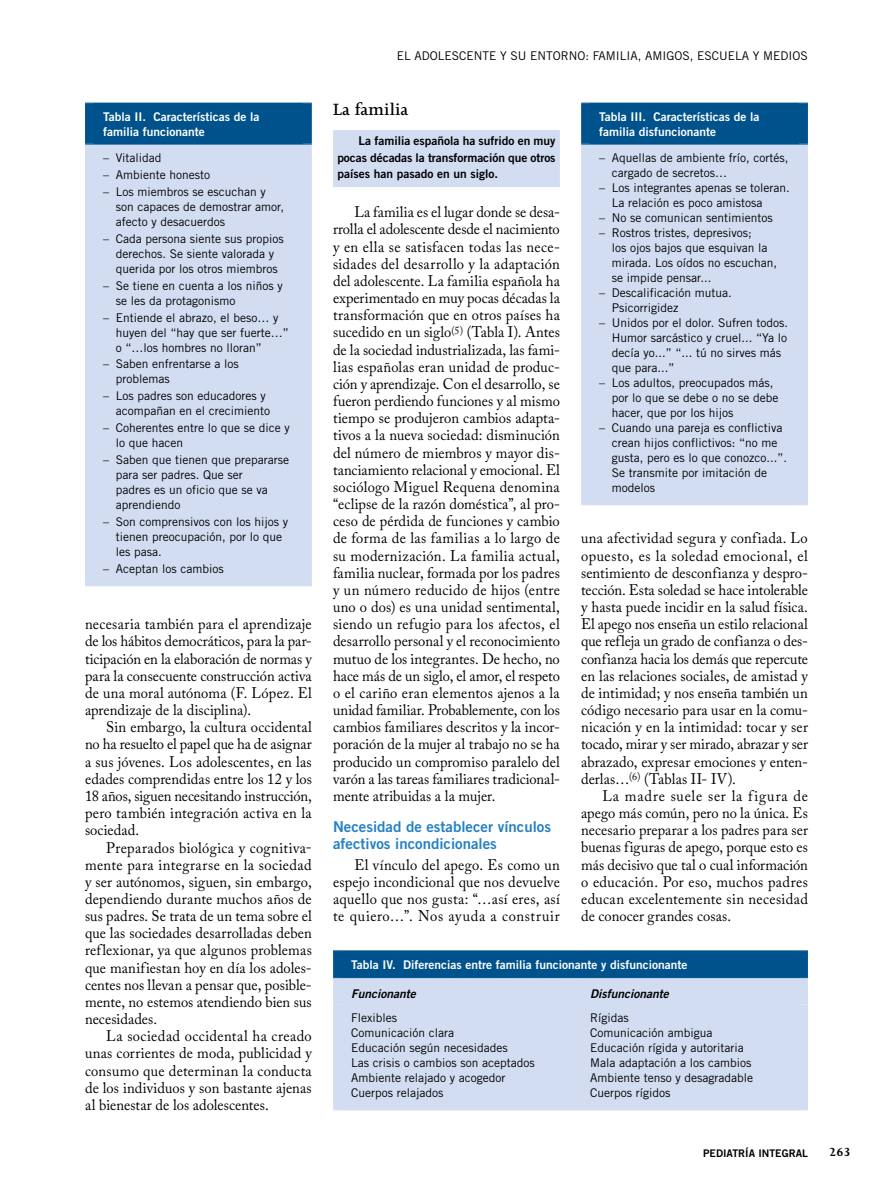
<style>
.page{position:relative;width:893px;height:1191px;background:#fff}
.page>*{position:absolute;margin:0;border:0;box-sizing:border-box;transform-origin:0 0}
.t1{font:600 18.75px "Joanna MT Std";color:#000}
.t2{font:15.3px/17.1px "Adobe Caslon Pro";letter-spacing:.005em;color:#000;text-align:justify;scale:.95 1}
.t3{font:15px/16.5px "Trade Gothic Bold Two";color:#2581c4}
.t4{font:700 13.5px "Joanna MT Std";color:#000}
.t5{font:12px/15px "Trade Gothic";color:#000}
.t6{font:12px/14.2px "Trade Gothic Bold Two";color:#fff}
.t7{font:12px/16.5px "Trade Gothic Bold Two";letter-spacing:-.005em;color:#000;text-align:justify}
.t8{font:italic 12px "Trade Gothic Bold Two";color:#000}
.t9{font:10.5px "Trade Gothic Bold Two";color:#000}
</style>
<div class="page">
<div style="left:333px;top:130px;width:227px;height:57px;background:#d3ddf2"></div>
<div style="left:342px;top:951px;width:457px;height:26px;background:#00528d"></div>
<div style="left:351px;top:978px;width:439px;height:131px;background:#d3ddf2"></div>
<div style="left:572px;top:978px;width:18px;height:26px;background:#d3ddf2"></div>
<div style="left:572px;top:1004px;width:18px;height:105px;background:#d3ddf2"></div>
<div style="left:333px;top:1004px;width:18px;height:105px;background:#d3ddf2"></div>
<div style="left:790px;top:1004px;width:18px;height:105px;background:#d3ddf2"></div>
<hr style="left:333px;top:1109px;width:248px;height:1px;background:#d3ddf2">
<hr style="left:581px;top:1109px;width:227px;height:1px;background:#d3ddf2">
<div style="left:333px;top:978px;width:18px;height:26px;background:#d3ddf2"></div>
<div style="left:790px;top:978px;width:18px;height:26px;background:#d3ddf2"></div>
<hr style="left:333px;top:950px;width:248px;height:1px;background:#00528d">
<hr style="left:581px;top:950px;width:227px;height:1px;background:#00528d">
<div style="left:333px;top:951px;width:18px;height:26px;background:#00528d"></div>
<div style="left:790px;top:951px;width:18px;height:26px;background:#00528d"></div>
<hr style="left:333px;top:977px;width:248px;height:1px;background:#00528d">
<hr style="left:581px;top:977px;width:227px;height:1px;background:#00528d">
<div style="left:94px;top:103px;width:209px;height:41px;background:#00528d"></div>
<div style="left:94px;top:144px;width:209px;height:442px;background:#d3ddf2"></div>
<div style="left:85px;top:144px;width:18px;height:441px;background:#d3ddf2"></div>
<div style="left:294px;top:144px;width:18px;height:441px;background:#d3ddf2"></div>
<hr style="left:85px;top:585px;width:227px;height:1px;background:#d3ddf2">
<div style="left:85px;top:103px;width:18px;height:41px;background:#00528d"></div>
<div style="left:294px;top:103px;width:18px;height:41px;background:#00528d"></div>
<hr style="left:85px;top:144px;width:227px;height:1px;background:#00528d">
<div style="left:590px;top:103px;width:209px;height:41px;background:#00528d"></div>
<div style="left:590px;top:144px;width:209px;height:361px;background:#d3ddf2"></div>
<div style="left:581px;top:144px;width:18px;height:360px;background:#d3ddf2"></div>
<div style="left:790px;top:144px;width:18px;height:360px;background:#d3ddf2"></div>
<hr style="left:581px;top:504px;width:227px;height:1px;background:#d3ddf2">
<div style="left:581px;top:103px;width:18px;height:41px;background:#00528d"></div>
<div style="left:790px;top:103px;width:18px;height:41px;background:#00528d"></div>
<hr style="left:581px;top:144px;width:227px;height:1px;background:#00528d">
<p class="t6" style="left:103px;top:110px;width:158px">Tabla II. Características de la familia funcionante</p>
<p class="t5" style="left:103px;top:150px;width:60px">– Vitalidad</p>
<p class="t5" style="left:103px;top:167px;width:109px">– Ambiente honesto</p>
<p class="t5" style="left:116px;top:184px;width:170px;text-indent:-13px">– Los miembros se escuchan y son capaces de demostrar amor, afecto y desacuerdos</p>
<p class="t5" style="left:103px;top:231px;width:182px;text-align:center">– Cada persona siente sus propios derechos. Se siente valorada y querida por los otros miembros</p>
<p class="t5" style="left:116px;top:278px;width:168px;text-indent:-13px">– Se tiene en cuenta a los niños y se les da protagonismo</p>
<p class="t5" style="left:116px;top:309px;width:174px;text-indent:-13px">– Entiende el abrazo, el beso… y huyen del “hay que ser fuerte…” o “…los hombres no lloran”</p>
<p class="t5" style="left:116px;top:356px;width:124px;text-indent:-13px">– Saben enfrentarse a los problemas</p>
<p class="t5" style="left:116px;top:388px;width:156px;text-indent:-13px">– Los padres son educadores y acompañan en el crecimiento</p>
<p class="t5" style="left:116px;top:420px;width:175px;text-indent:-13px">– Coherentes entre lo que se dice y lo que hacen</p>
<p class="t5" style="left:116px;top:452px;width:175px;text-indent:-13px">– Saben que tienen que prepararse para ser padres. Que ser<br>padres es un oficio que se va aprendiendo</p>
<p class="t5" style="left:116px;top:514px;width:174px;text-indent:-13px">– Son comprensivos con los hijos y tienen preocupación, por lo que les pasa.</p>
<p class="t5" style="left:103px;top:561px;width:122px">– Aceptan los cambios</p>
<p class="t2" style="left:85px;top:615px;width:240px">necesaria también para el aprendizaje de los hábitos democráticos, para la par&shy;ticipación en la elaboración de normas y para la consecuente construcción activa de una moral autónoma (F. López. El aprendizaje de la disciplina).</p>
<p class="t2" style="left:85px;top:718px;width:240px;text-indent:21px">Sin embargo, la cultura occidental no ha resuelto el papel que ha de asignar a sus jóvenes. Los adolescentes, en las edades comprendidas entre los 12 y los 18 años, siguen necesitando instrucción, pero también integración activa en la sociedad.</p>
<p class="t2" style="left:85px;top:838px;width:240px;text-indent:21px">Preparados biológica y cognitiva&shy;mente para integrarse en la sociedad y ser autónomos, siguen, sin embargo, dependiendo durante muchos años de sus padres. Se trata de un tema sobre el que las sociedades desarrolladas deben reflexionar, ya que algunos problemas que manifiestan hoy en día los adoles&shy;centes nos llevan a pensar que, posible&shy;mente, no estemos atendiendo bien sus necesidades.</p>
<p class="t2" style="left:85px;top:1027px;width:240px;text-indent:21px">La sociedad occidental ha creado unas corrientes de moda, publicidad y consumo que determinan la conducta de los individuos y son bastante ajenas al bienestar de los adolescentes.</p>
<p class="t5" style="left:397px;top:48px;width:413px">EL ADOLESCENTE Y SU ENTORNO: FAMILIA, AMIGOS, ESCUELA Y MEDIOS</p>
<p class="t1" style="left:333px;top:99px;width:77px">La familia</p>
<p class="t7" style="left:337px;top:132px;width:220px;text-indent:21px">La familia española ha sufrido en muy pocas décadas la transformación que otros países han pasado en un siglo.</p>
<p class="t2" style="left:333px;top:203px;width:240px;text-indent:21px">La familia es el lugar donde se desa&shy;rrolla el adolescente desde el nacimiento y en ella se satisfacen todas las nece&shy;sidades del desarrollo y la adaptación del adolescente. La familia española ha experimentado en muy pocas décadas la transformación que en otros países ha sucedido en un siglo<sup>(5)</sup> (Tabla I). Antes de la sociedad industrializada, las fami&shy;lias españolas eran unidad de produc&shy;ción y aprendizaje. Con el desarrollo, se fueron perdiendo funciones y al mismo tiempo se produjeron cambios adapta&shy;tivos a la nueva sociedad: disminución del número de miembros y mayor dis&shy;tanciamiento relacional y emocional. El sociólogo Miguel Requena denomina “eclipse de la razón doméstica”, al pro&shy;ceso de pérdida de funciones y cambio de forma de las familias a lo largo de su modernización. La familia actual, familia nuclear, formada por los padres y un número reducido de hijos (entre uno o dos) es una unidad sentimental, siendo un refugio para los afectos, el desarrollo personal y el reconocimiento mutuo de los integrantes. De hecho, no hace más de un siglo, el amor, el respeto o el cariño eran elementos ajenos a la unidad familiar. Probablemente, con los cambios familiares descritos y la incor&shy;poración de la mujer al trabajo no se ha producido un compromiso paralelo del varón a las tareas familiares tradicional&shy;mente atribuidas a la mujer.</p>
<p class="t3" style="left:333px;top:818px;width:219px">Necesidad de establecer vínculos afectivos incondicionales</p>
<p class="t2" style="left:333px;top:855px;width:240px;text-indent:21px">El vínculo del apego. Es como un espejo incondicional que nos devuelve aquello que nos gusta: “…así eres, así te quiero…”. Nos ayuda a construir</p>
<p class="t6" style="left:599px;top:110px;width:162px">Tabla III. Características de la familia disfuncionante</p>
<p class="t5" style="left:612px;top:150px;width:178px;text-indent:-13px">– Aquellas de ambiente frío, cortés, cargado de secretos…</p>
<p class="t5" style="left:612px;top:180px;width:180px;text-indent:-13px">– Los integrantes apenas se toleran.<br>La relación es poco amistosa</p>
<p class="t5" style="left:599px;top:210px;width:175px">– No se comunican sentimientos</p>
<p class="t5" style="left:612px;top:225px;width:167px;text-indent:-13px">– Rostros tristes, depresivos;<br>los ojos bajos que esquivan la mirada. Los oídos no escuchan, se impide pensar...</p>
<p class="t5" style="left:612px;top:285px;width:121px;text-indent:-13px">– Descalificación mutua.<br>Psicorrigidez</p>
<p class="t5" style="left:612px;top:315px;width:178px;text-indent:-13px">– Unidos por el dolor. Sufren todos.<br>Humor sarcástico y cruel... “Ya lo decía yo...” “... tú no sirves más que para...”</p>
<p class="t5" style="left:612px;top:375px;width:168px;text-indent:-13px">– Los adultos, preocupados más, por lo que se debe o no se debe hacer, que por los hijos</p>
<p class="t5" style="left:612px;top:420px;width:177px;text-indent:-13px">– Cuando una pareja es conflictiva crean hijos conflictivos: “no me gusta, pero es lo que conozco...”.<br>Se transmite por imitación de modelos</p>
<p class="t2" style="left:581px;top:529px;width:240px">una afectividad segura y confiada. Lo opuesto, es la soledad emocional, el sentimiento de desconfianza y despro&shy;tección. Esta soledad se hace intolerable y hasta puede incidir en la salud física.<br>El apego nos enseña un estilo relacional que refleja un grado de confianza o des&shy;confianza hacia los demás que repercute en las relaciones sociales, de amistad y de intimidad; y nos enseña también un código necesario para usar en la comu&shy;nicación y en la intimidad: tocar y ser tocado, mirar y ser mirado, abrazar y ser abrazado, expresar emociones y enten&shy;derlas…<sup>(6)</sup> (Tablas II- IV).</p>
<p class="t2" style="left:581px;top:787px;width:240px;text-indent:21px">La madre suele ser la figura de apego más común, pero no la única. Es necesario preparar a los padres para ser buenas figuras de apego, porque esto es más decisivo que tal o cual información o educación. Por eso, muchos padres educan excelentemente sin necesidad de conocer grandes cosas.</p>
<p class="t6" style="left:351px;top:957px;width:338px">Tabla IV. Diferencias entre familia funcionante y disfuncionante</p>
<p class="t8" style="left:351px;top:986px;width:66px">Funcionante</p>
<p class="t8" style="left:590px;top:986px;width:80px">Disfuncionante</p>
<p class="t5" style="left:351px;top:1010px;width:185px">Flexibles<br>Comunicación clara<br>Educación según necesidades<br>Las crisis o cambios son aceptados<br>Ambiente relajado y acogedor<br>Cuerpos relajados</p>
<p class="t5" style="left:590px;top:1010px;width:164px">Rígidas<br>Comunicación ambigua<br>Educación rígida y autoritaria<br>Mala adaptación a los cambios<br>Ambiente tenso y desagradable<br>Cuerpos rígidos</p>
<p class="t9" style="left:703px;top:1146px;width:106px">PEDIATRÍA INTEGRAL</p>
<p class="t4" style="left:829px;top:1144px;width:23px">263</p>
</div>
